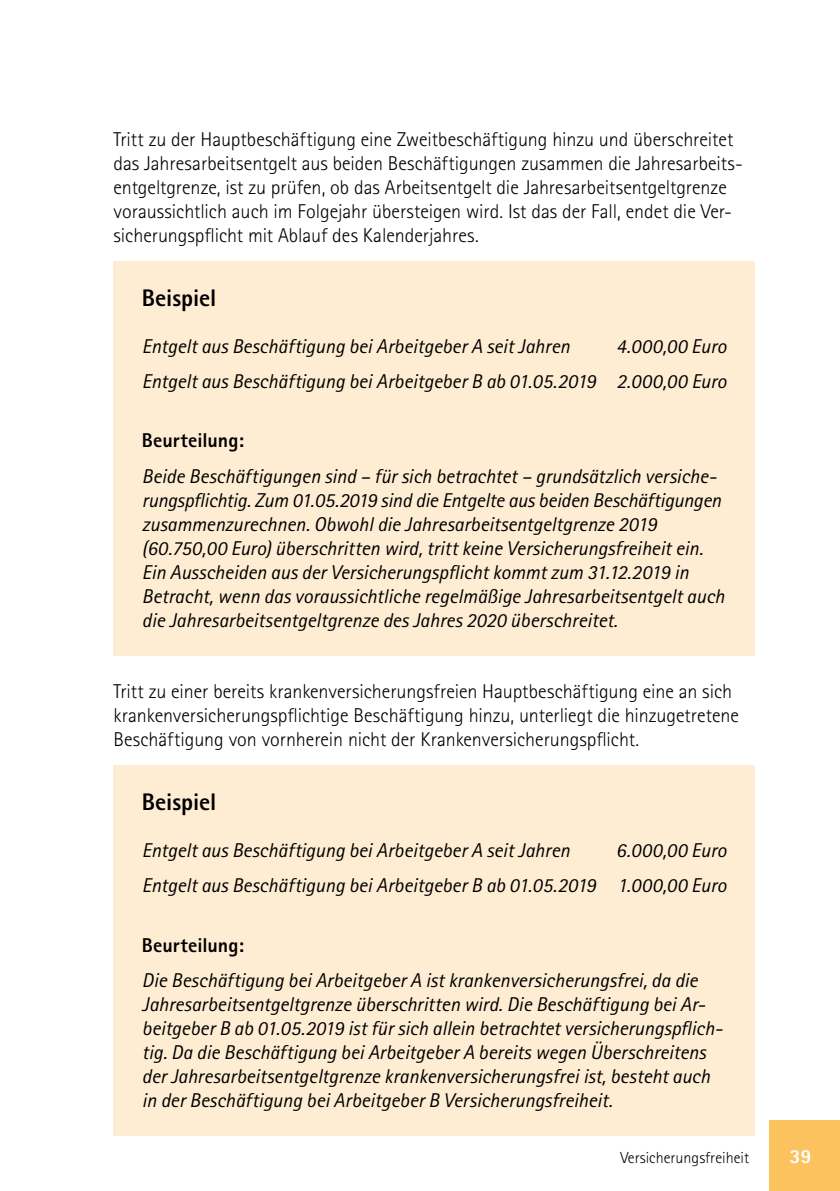
<style>
.page{position:relative;width:840px;height:1191px;background:#fff}
.page>*{position:absolute;margin:0;border:0;box-sizing:border-box;transform-origin:0 0}
.t1{font:800 24px "Rotis Sans Serif Std";letter-spacing:-.005em;color:#000}
.t2{font:italic 20px/24px "Rotis Sans Serif Std";letter-spacing:-.005em;color:#000;text-align:right}
.t3{font:300 20px/24px "Rotis Sans Serif Std";color:#000}
.t4{font:800 20px "Rotis Sans Serif Std";color:#000}
.t5{font:800 20px "Rotis Sans Serif Std";color:#fff}
.t6{font:300 16px "Rotis Sans Serif Std";color:#000}
</style>
<div class="page">
<div style="left:768px;top:1120px;width:71px;height:71px;background:#fbc25e"></div>
<div style="left:113px;top:261px;width:641px;height:394px;background:#ffedd3"></div>
<div style="left:113px;top:765px;width:641px;height:370px;background:#ffedd3"></div>
<p class="t3" style="left:113px;top:127px;width:630px">Tritt zu der Hauptbeschäftigung eine Zweitbeschäftigung hinzu und überschreitet das Jahresarbeitsentgelt aus beiden Beschäftigungen zusammen die Jahresarbeits&shy;entgeltgrenze, ist zu prüfen, ob das Arbeitsentgelt die Jahresarbeitsentgeltgrenze voraussichtlich auch im Folgejahr übersteigen wird. Ist das der Fall, endet die Ver&shy;sicherungspflicht mit Ablauf des Kalenderjahres.</p>
<p class="t1" style="left:142px;top:282px;width:76px">Beispiel</p>
<p class="t2" style="left:142px;top:334px;width:429px">Entgelt aus Beschäftigung bei Arbeitgeber A seit Jahren</p>
<p class="t2" style="left:142px;top:328px;width:585px;line-height:35.4px">4.000,00 Euro<br>Entgelt aus Beschäftigung bei Arbeitgeber B ab 01.05.2019 2.000,00 Euro</p>
<p class="t4" style="left:142px;top:428px;width:103px">Beurteilung:</p>
<p class="t2" style="left:142px;top:464px;width:584px;text-align:left">Beide Beschäftigungen sind – für sich betrachtet – grundsätzlich versiche&shy;rungspflichtig. Zum 01.05.2019 sind die Entgelte aus beiden Beschäftigungen zusammenzurechnen. Obwohl die Jahresarbeitsentgeltgrenze 2019 (60.750,00 Euro) überschritten wird, tritt keine Versicherungsfreiheit ein.<br>Ein Ausscheiden aus der Versicherungspflicht kommt zum 31.12.2019 in Betracht, wenn das voraussichtliche regelmäßige Jahresarbeitsentgelt auch die Jahresarbeitsentgeltgrenze des Jahres 2020 überschreitet.</p>
<p class="t3" style="left:113px;top:679px;width:626px">Tritt zu einer bereits krankenversicherungsfreien Hauptbeschäftigung eine an sich krankenversicherungspflichtige Beschäftigung hinzu, unterliegt die hinzugetretene<br>Beschäftigung von vornherein nicht der Krankenversicherungspflicht.</p>
<p class="t1" style="left:142px;top:786px;width:76px">Beispiel</p>
<p class="t2" style="left:142px;top:838px;width:429px">Entgelt aus Beschäftigung bei Arbeitgeber A seit Jahren</p>
<p class="t2" style="left:142px;top:832px;width:585px;line-height:35.4px">6.000,00 Euro<br>Entgelt aus Beschäftigung bei Arbeitgeber B ab 01.05.2019 1.000,00 Euro</p>
<p class="t4" style="left:142px;top:932px;width:103px">Beurteilung:</p>
<p class="t2" style="left:142px;top:968px;width:582px;text-align:left">Die Beschäftigung bei Arbeitgeber A ist krankenversicherungsfrei, da die Jahresarbeitsentgeltgrenze überschritten wird. Die Beschäftigung bei Ar&shy;beitgeber B ab 01.05.2019 ist für sich allein betrachtet versicherungspflich&shy;tig. Da die Beschäftigung bei Arbeitgeber A bereits wegen Überschreitens der Jahresarbeitsentgeltgrenze krankenversicherungsfrei ist, besteht auch in der Beschäftigung bei Arbeitgeber B Versicherungsfreiheit.</p>
<p class="t6" style="left:620px;top:1148px;width:130px">Versicherungsfreiheit</p>
<p class="t5" style="left:788px;top:1143px;width:24px">39</p>
</div>
